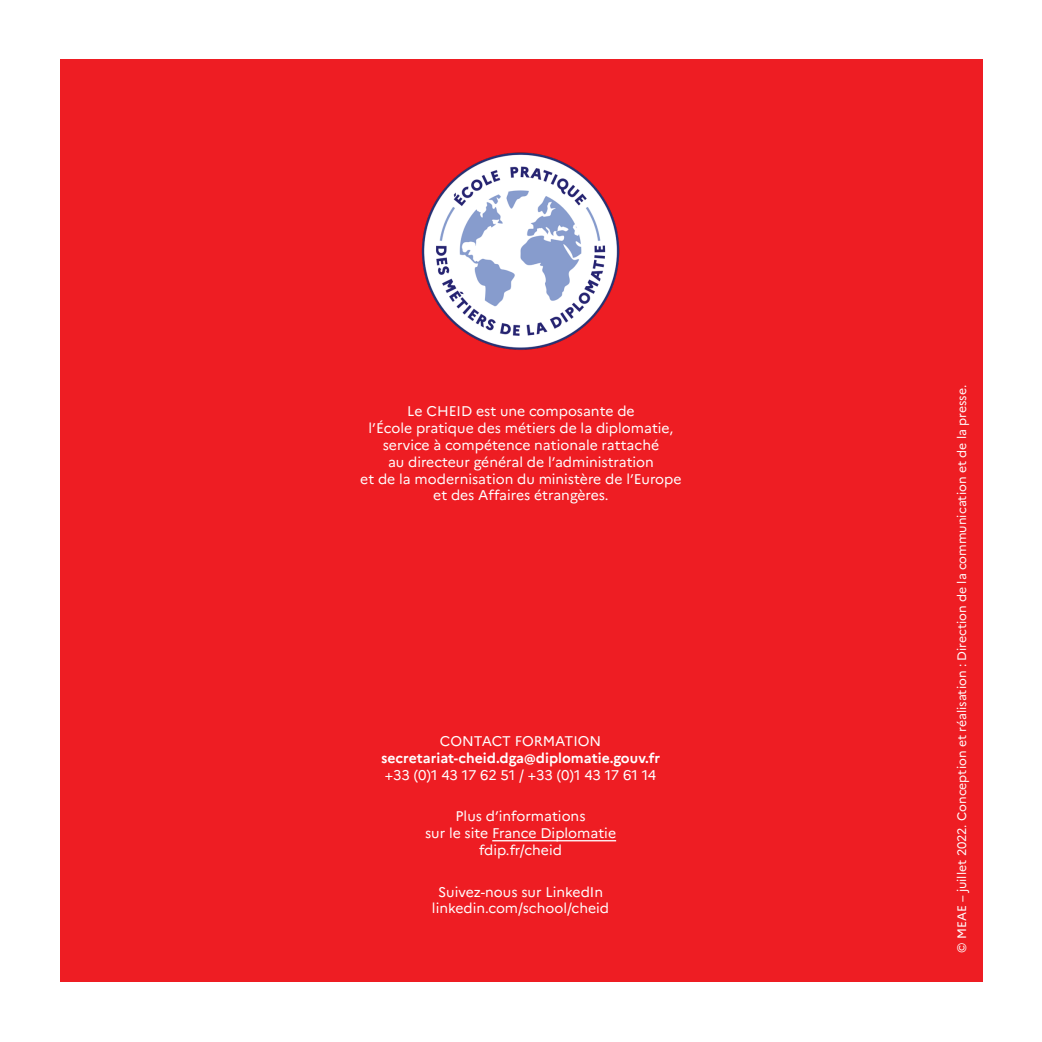
<style>
.page{position:relative;width:1042px;height:1042px;background:#fff}
.page>*{position:absolute;margin:0;border:0;box-sizing:border-box;transform-origin:0 0}
.t1{font:14px/16.8px "Marianne";color:#fff;text-align:center}
.t2{font:700 14px "Marianne";color:#fff}
.Titre_1{font:12.25px "Marianne";color:#fff}
</style>
<div class="page">
<div style="left:60px;top:60px;width:922px;height:922px;background:#ee1d23"></div>
<hr style="left:492px;top:840px;width:124px;height:1px;background:#fff">
<img style="left:421px;top:152px;width:199px;height:198px">
<p class="t1" style="left:360px;top:403px;width:323px">Le CHEID est une composante de<br>l’École pratique des métiers de la diplomatie, service à compétence nationale rattaché<br>au directeur général de l’administration<br>et de la modernisation du ministère de l’Europe et des Affaires étrangères.</p>
<p class="t1" style="left:440px;top:733px;width:163px">CONTACT FORMATION</p>
<p class="t2" style="left:381px;top:749px;width:280px">secretariat-cheid.dga@diplomatie.gouv.fr</p>
<p class="t1" style="left:385px;top:766px;width:273px">+33 (0)1 43 17 62 51 / +33 (0)1 43 17 61 14</p>
<p class="t1" style="left:425px;top:808px;width:193px">Plus d’informations<br>sur le site France Diplomatie fdip.fr/cheid</p>
<p class="t1" style="left:432px;top:883px;width:179px">Suivez-nous sur LinkedIn linkedin.com/school/cheid</p>
<p class="Titre_1" style="left:954px;top:952px;width:569px;rotate:-90deg">© MEAE – juillet 2022. Conception et réalisation : Direction de la communication et de la presse.</p>
</div>
